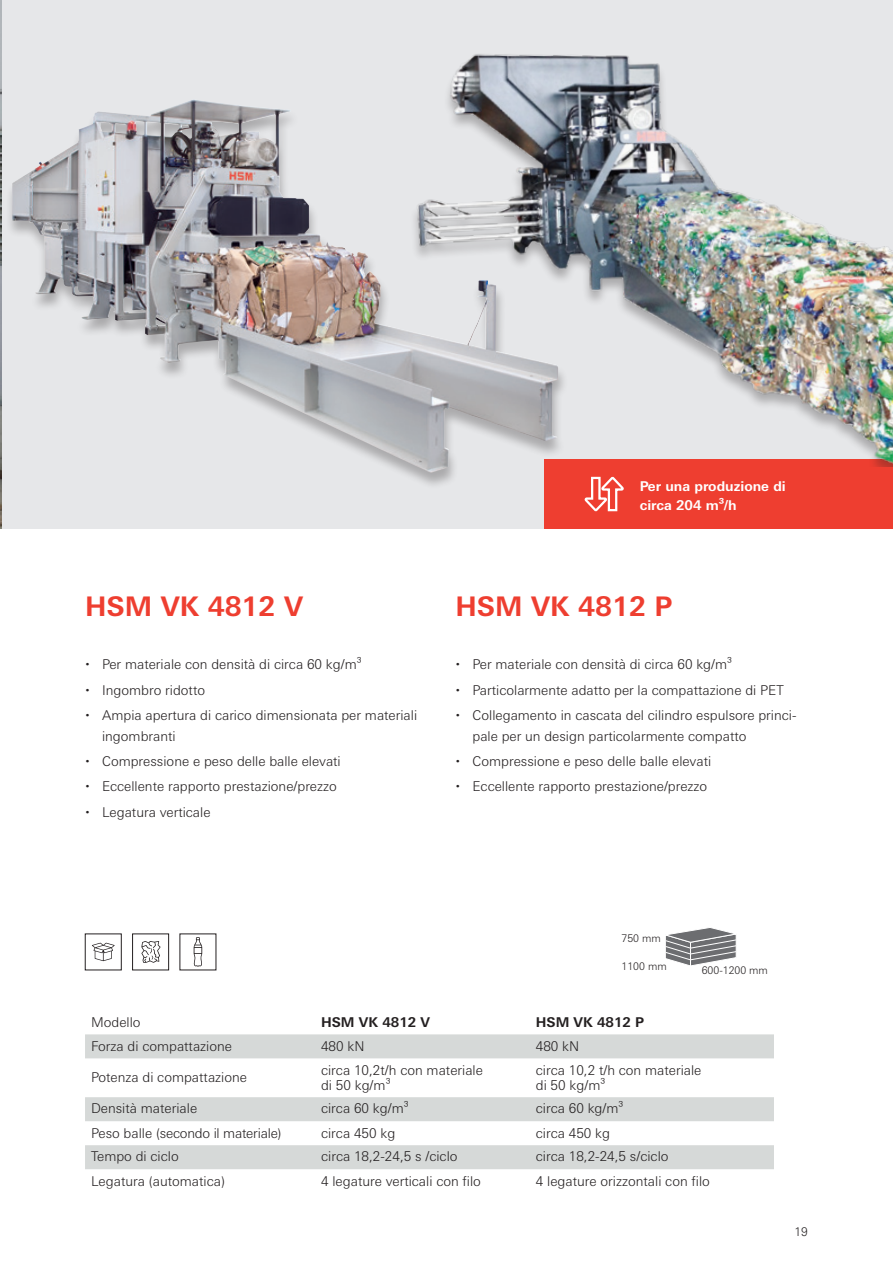
<style>
.page{position:relative;width:893px;height:1263px;background:#fff}
.page>*{position:absolute;margin:0;border:0;box-sizing:border-box;transform-origin:0 0}
.t1{font:700 27px "Univers Next W1 G";color:#ee3e30}
.t2{font:300 13.5px/25.2px "Univers Next W1 G";color:#231f20}
.t3{font:700 13.5px/19.2px "Univers Next W1 G";color:#fff}
.t4{font:700 13.5px "Univers Next W1 G";color:#231f20}
.t5{font:300 12px "Univers Next W1 G";color:#231f20}
.t6{font:300 10.5px "Univers Next W1 G";color:#231f20}
</style>
<div class="page">
<div style="left:1px;top:0;width:892px;height:529px;background:#e6e7e9"></div>
<div style="left:544px;top:459px;width:349px;height:70px;background:#ee3e30"></div>
<img style="left:0;top:0;width:1px;height:529px">
<img style="left:448px;top:54px;width:445px;height:413px">
<svg style="left:665px;top:928px;width:71px;height:38px"></svg>
<div style="left:5px;top:100px;width:563px;height:389px;background:#231f20;opacity:.3"></div>
<img style="left:12px;top:111px;width:546px;height:362px">
<svg style="left:92px;top:943px;width:23px;height:18px"></svg>
<svg style="left:194px;top:937px;width:8px;height:30px"></svg>
<div style="left:132px;top:934px;width:37px;height:36px;border:1px solid #231f20"></div>
<svg style="left:141px;top:941px;width:20px;height:22px"></svg>
<svg style="left:584px;top:476px;width:40px;height:36px"></svg>
<div style="left:85px;top:1034px;width:689px;height:24px;background:#d6d9d8"></div>
<div style="left:85px;top:1097px;width:689px;height:24px;background:#d6d9d8"></div>
<div style="left:85px;top:1145px;width:689px;height:24px;background:#d6d9d8"></div>
<p class="t3" style="left:640px;top:476px;width:148px">Per una produzione di circa 204 m³/h</p>
<h1 class="t1" style="left:85px;top:590px;width:220px">HSM VK 4812 V</h1>
<h1 class="t1" style="left:455px;top:590px;width:218px">HSM VK 4812 P</h1>
<p class="t2" style="left:102px;top:652px;width:317px">Per materiale con densità di circa 60 kg/m³<br>Ingombro ridotto<br>Ampia apertura di carico dimensionata per materiali</p>
<p class="t2" style="left:102px;top:723px;width:240px">ingombranti<br>Compressione e peso delle balle elevati<br>Eccellente rapporto prestazione/prezzo<br>Legatura verticale</p>
<p class="t2" style="left:472px;top:652px;width:326px">Per materiale con densità di circa 60 kg/m³<br>Particolarmente adatto per la compattazione di PET<br>Collegamento in cascata del cilindro espulsore princi-</p>
<p class="t2" style="left:472px;top:723px;width:275px">pale per un design particolarmente compatto<br>Compressione e peso delle balle elevati<br>Eccellente rapporto prestazione/prezzo</p>
<p class="t6" style="left:621px;top:932px;width:41px">750 mm</p>
<p class="t6" style="left:621px;top:961px;width:47px">1100 mm</p>
<p class="t6" style="left:702px;top:964px;width:68px">600-1200 mm</p>
<p class="t2" style="left:91px;top:1009px;width:51px">Modello</p>
<p class="t4" style="left:321px;top:1014px;width:111px">HSM VK 4812 V</p>
<p class="t4" style="left:536px;top:1014px;width:110px">HSM VK 4812 P</p>
<p class="t2" style="left:91px;top:1033px;width:143px">Forza di compattazione</p>
<p class="t2" style="left:321px;top:1033px;width:45px">480 kN</p>
<p class="t2" style="left:536px;top:1033px;width:45px">480 kN</p>
<p class="t2" style="left:91px;top:1064px;width:157px">Potenza di compattazione</p>
<p class="t2" style="left:321px;top:1062px;width:163px;line-height:15px">circa 10,2t/h con materiale di 50 kg/m³</p>
<p class="t2" style="left:536px;top:1062px;width:167px;line-height:15px">circa 10,2 t/h con materiale di 50 kg/m³</p>
<p class="t2" style="left:91px;top:1096px;width:108px">Densità materiale</p>
<p class="t2" style="left:321px;top:1096px;width:89px">circa 60 kg/m³</p>
<p class="t2" style="left:536px;top:1096px;width:89px">circa 60 kg/m³</p>
<p class="t2" style="left:91px;top:1121px;width:192px">Peso balle (secondo il materiale)</p>
<p class="t2" style="left:321px;top:1121px;width:76px">circa 450 kg</p>
<p class="t2" style="left:536px;top:1121px;width:76px">circa 450 kg</p>
<p class="t2" style="left:91px;top:1144px;width:89px">Tempo di ciclo</p>
<p class="t2" style="left:321px;top:1144px;width:138px">circa 18,2-24,5 s /ciclo</p>
<p class="t2" style="left:536px;top:1144px;width:134px">circa 18,2-24,5 s/ciclo</p>
<p class="t2" style="left:91px;top:1169px;width:135px">Legatura (automatica)</p>
<p class="t2" style="left:321px;top:1169px;width:161px">4 legature verticali con filo</p>
<p class="t2" style="left:536px;top:1169px;width:176px">4 legature orizzontali con filo</p>
<p class="t5" style="left:794px;top:1224px;width:15px">19</p>
</div>
